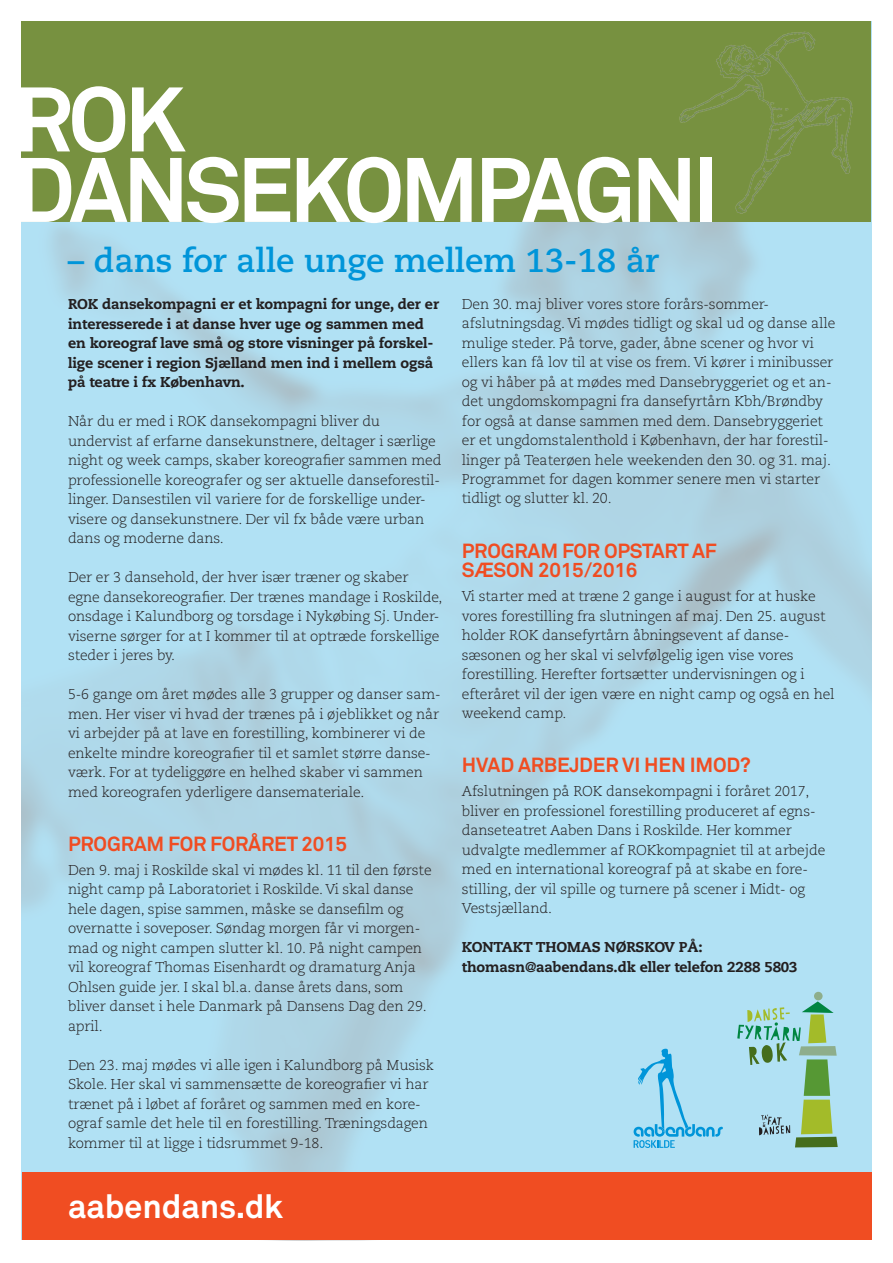
<style>
.page{position:relative;width:893px;height:1263px;background:#fff}
.page>*{position:absolute;margin:0;border:0;box-sizing:border-box;transform-origin:0 0}
.t1{font:700 90.3px/70.5px "Akkurat";letter-spacing:-.05em;color:#fff}
.t2{font:700 32.85px "Caecilia";letter-spacing:-.005em;color:#0095d9}
.t3{font:700 32.85px "Akkurat";letter-spacing:-.005em;color:#fff}
.t4{font:700 20.25px/19.5px "Akkurat";letter-spacing:-.01em;color:#f04d22}
.t5{font:300 14.25px/19.5px "Caecilia";letter-spacing:-.01em;color:#231f20}
.t6{font:800 14.25px/19.5px "Caecilia";letter-spacing:-.01em;color:#231f20}
</style>
<div class="page">
<div style="left:21px;top:21px;width:850px;height:201px;background:#779140"></div>
<img style="left:646px;top:21px;width:226px;height:237px">
<div style="left:814px;top:992px;width:9px;height:8px;background:#8eae8b;border-radius:50%"></div>
<svg style="left:737px;top:1001px;width:101px;height:146px"></svg>
<div style="left:22px;top:1172px;width:850px;height:68px;background:#f04d22"></div>
<svg style="left:634px;top:1048px;width:89px;height:100px"></svg>
<h1 class="t1" style="left:13px;top:85px;width:708px">ROK<br>DANSEKOMPAGNI</h1>
<h2 class="t2" style="left:68px;top:241px;width:593px">– dans for alle unge mellem 13-18 år</h2>
<p class="t6" style="left:68px;top:295px;width:373px">ROK dansekompagni er et kompagni for unge, der er interesserede i at danse hver uge og sammen med en koreograf lave små og store visninger på forskel&shy;lige scener i region Sjælland men ind i mellem også på teatre i fx København.</p>
<p class="t5" style="left:68px;top:412px;width:375px">Når du er med i ROK dansekompagni bliver du undervist af erfarne dansekunstnere, deltager i særlige night og week camps, skaber koreografier sammen med professionelle koreografer og ser aktuelle danseforestil&shy;linger. Dansestilen vil variere for de forskellige under&shy;visere og dansekunstnere. Der vil fx både være urban dans og moderne dans.</p>
<p class="t5" style="left:68px;top:568px;width:376px">Der er 3 dansehold, der hver især træner og skaber egne dansekoreografier. Der trænes mandage i Roskilde, onsdage i Kalundborg og torsdage i Nykøbing Sj. Under&shy;viserne sørger for at I kommer til at optræde forskellige steder i jeres by.</p>
<p class="t5" style="left:68px;top:685px;width:374px">5-6 gange om året mødes alle 3 grupper og danser sam&shy;men. Her viser vi hvad der trænes på i øjeblikket og når vi arbejder på at lave en forestilling, kombinerer vi de enkelte mindre koreografier til et samlet større danse&shy;værk. For at tydeliggøre en helhed skaber vi sammen med koreografen yderligere dansemateriale.</p>
<h3 class="t4" style="left:68px;top:834px;width:280px">PROGRAM FOR FORÅRET 2015</h3>
<p class="t5" style="left:68px;top:860px;width:365px">Den 9. maj i Roskilde skal vi mødes kl. 11 til den første night camp på Laboratoriet i Roskilde. Vi skal danse hele dagen, spise sammen, måske se dansefilm og overnatte i soveposer. Søndag morgen får vi morgen&shy;mad og night campen slutter kl. 10. På night campen vil koreograf Thomas Eisenhardt og dramaturg Anja Ohlsen guide jer. I skal bl.a. danse årets dans, som bliver danset i hele Danmark på Dansens Dag den 29. april.</p>
<p class="t5" style="left:68px;top:1055px;width:368px">Den 23. maj mødes vi alle igen i Kalundborg på Musisk Skole. Her skal vi sammensætte de koreografier vi har trænet på i løbet af foråret og sammen med en kore&shy;ograf samle det hele til en forestilling. Træningsdagen kommer til at ligge i tidsrummet 9-18.</p>
<p class="t5" style="left:462px;top:294px;width:375px">Den 30. maj bliver vores store forårs-sommer&shy;afslutningsdag. Vi mødes tidligt og skal ud og danse alle mulige steder. På torve, gader, åbne scener og hvor vi ellers kan få lov til at vise os frem. Vi kører i minibusser og vi håber på at mødes med Dansebryggeriet og et an&shy;det ungdomskompagni fra dansefyrtårn Kbh/Brøndby for også at danse sammen med dem. Dansebryggeriet er et ungdomstalenthold i København, der har forestil&shy;linger på Teaterøen hele weekenden den 30. og 31. maj.<br>Programmet for dagen kommer senere men vi starter tidligt og slutter kl. 20.</p>
<h3 class="t4" style="left:462px;top:541px;width:256px">PROGRAM FOR OPSTART AF<br>SÆSON 2015/2016</h3>
<p class="t5" style="left:462px;top:587px;width:374px">Vi starter med at træne 2 gange i august for at huske vores forestilling fra slutningen af maj. Den 25. august holder ROK dansefyrtårn åbningsevent af danse&shy;sæsonen og her skal vi selvfølgelig igen vise vores forestilling. Herefter fortsætter undervisningen og i efteråret vil der igen være en night camp og også en hel weekend camp.</p>
<h3 class="t4" style="left:462px;top:755px;width:290px">HVAD ARBEJDER VI HEN IMOD?</h3>
<p class="t5" style="left:462px;top:782px;width:365px">Afslutningen på ROK dansekompagni i foråret 2017, bliver en professionel forestilling produceret af egns&shy;danseteatret Aaben Dans i Roskilde. Her kommer udvalgte medlemmer af ROKkompagniet til at arbejde med en international koreograf på at skabe en fore&shy;stilling, der vil spille og turnere på scener i Midt- og Vestsjælland.</p>
<p class="t6" style="left:462px;top:937px;width:337px">KONTAKT THOMAS NØRSKOV PÅ: thomasn@aabendans.dk eller telefon 2288 5803</p>
<h2 class="t3" style="left:68px;top:1186px;width:217px">aabendans.dk</h2>
</div>
